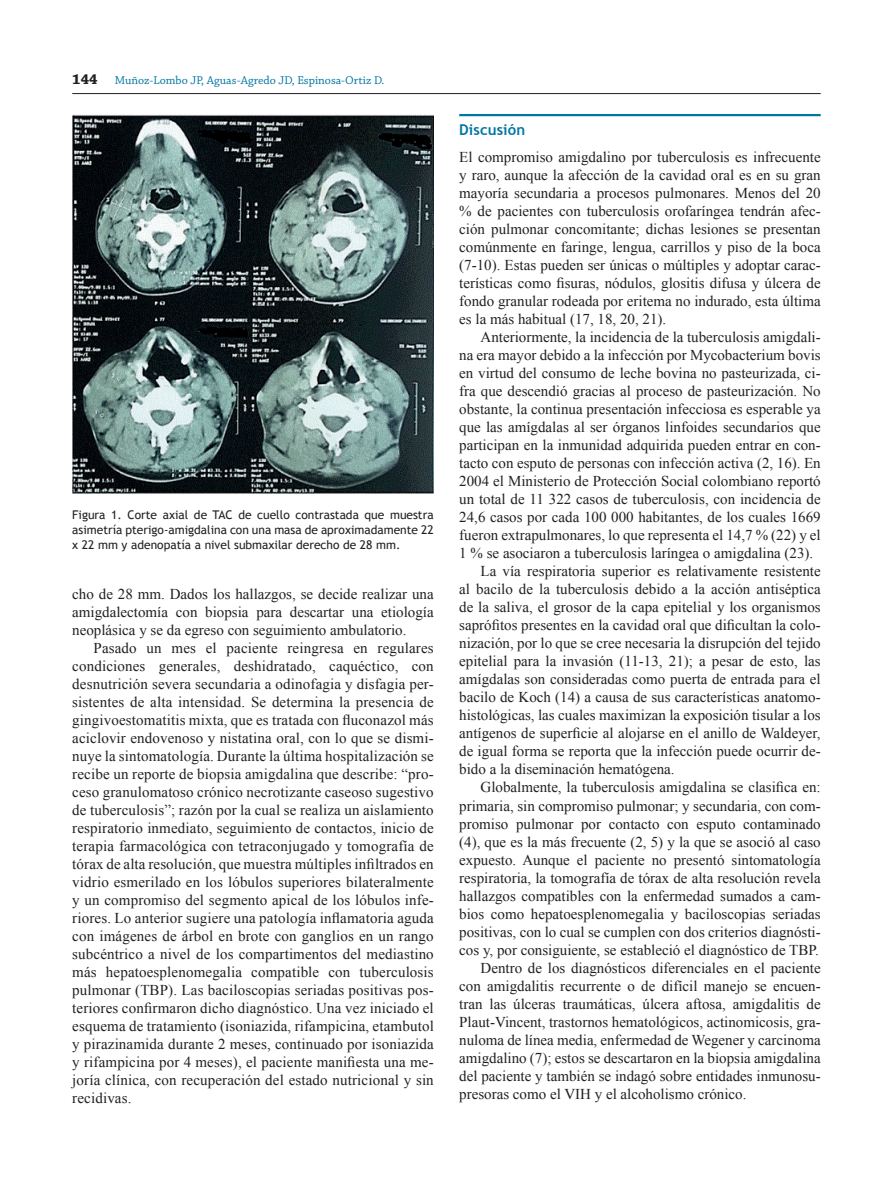
<style>
.page{position:relative;width:893px;height:1191px;background:#fff}
.page>*{position:absolute;margin:0;border:0;box-sizing:border-box;transform-origin:0 0}
.TEXTO_GENERAL{font:15px/18px "Times New Roman";color:#231f20;text-align:justify}
.TITULO_CON_LINEA{font:700 15px "Trebuchet MS";letter-spacing:.005em;color:#0076a3}
.FIGURA_XX{font:12px/15px "Trebuchet MS";color:#231f20;text-align:justify}
.t1{font:12px "Chaparral Pro";color:#0076a3}
.s1{font-weight:700;font-size:15px;color:#231f20}
</style>
<div class="page">
<hr style="left:72px;top:93px;width:749px;height:1px;background:#231f20">
<hr style="left:459px;top:114px;width:362px;height:2px;background:#0076a3">
<img style="left:72px;top:115px;width:362px;height:378px">
<p class="t1" style="left:72px;top:74px;width:313px"><span class="s1">144</span> Muñoz-Lombo JP, Aguas-Agredo JD, Espinosa-Ortiz D.</p>
<p class="FIGURA_XX" style="left:72px;top:507px;width:363px">Figura 1. Corte axial de TAC de cuello contrastada que muestra asimetría pterigo-amigdalina con una masa de aproximadamente 22 x 22 mm y adenopatía a nivel submaxilar derecho de 28 mm.</p>
<p class="TEXTO_GENERAL" style="left:72px;top:584px;width:363px">cho de 28 mm. Dados los hallazgos, se decide realizar una amigdalectomía con biopsia para descartar una etiología neoplásica y se da egreso con seguimiento ambulatorio.</p>
<p class="TEXTO_GENERAL" style="left:72px;top:638px;width:363px;text-indent:21px">Pasado un mes el paciente reingresa en regulares condiciones generales, deshidratado, caquéctico, con desnutrición severa secundaria a odinofagia y disfagia per&shy;sistentes de alta intensidad. Se determina la presencia de gingivoestomatitis mixta, que es tratada con fluconazol más aciclovir endovenoso y nistatina oral, con lo que se dismi&shy;nuye la sintomatología. Durante la última hospitalización se recibe un reporte de biopsia amigdalina que describe: “pro&shy;ceso granulomatoso crónico necrotizante caseoso sugestivo de tuberculosis”; razón por la cual se realiza un aislamiento respiratorio inmediato, seguimiento de contactos, inicio de terapia farmacológica con tetraconjugado y tomografía de tórax de alta resolución, que muestra múltiples infiltrados en vidrio esmerilado en los lóbulos superiores bilateralmente y un compromiso del segmento apical de los lóbulos infe&shy;riores. Lo anterior sugiere una patología inflamatoria aguda con imágenes de árbol en brote con ganglios en un rango subcéntrico a nivel de los compartimentos del mediastino más hepatoesplenomegalia compatible con tuberculosis pulmonar (TBP). Las baciloscopias seriadas positivas pos&shy;teriores confirmaron dicho diagnóstico. Una vez iniciado el esquema de tratamiento (isoniazida, rifampicina, etambutol y pirazinamida durante 2 meses, continuado por isoniazida y rifampicina por 4 meses), el paciente manifiesta una me&shy;joría clínica, con recuperación del estado nutricional y sin recidivas.</p>
<p class="TITULO_CON_LINEA" style="left:459px;top:120px;width:68px">Discusión</p>
<p class="TEXTO_GENERAL" style="left:459px;top:148px;width:363px">El compromiso amigdalino por tuberculosis es infrecuente y raro, aunque la afección de la cavidad oral es en su gran mayoría secundaria a procesos pulmonares. Menos del 20 % de pacientes con tuberculosis orofaríngea tendrán afec&shy;ción pulmonar concomitante; dichas lesiones se presentan comúnmente en faringe, lengua, carrillos y piso de la boca (7-10). Estas pueden ser únicas o múltiples y adoptar carac&shy;terísticas como fisuras, nódulos, glositis difusa y úlcera de fondo granular rodeada por eritema no indurado, esta última es la más habitual (17, 18, 20, 21).</p>
<p class="TEXTO_GENERAL" style="left:459px;top:328px;width:363px;text-indent:21px">Anteriormente, la incidencia de la tuberculosis amigdali&shy;na era mayor debido a la infección por Mycobacterium bovis en virtud del consumo de leche bovina no pasteurizada, ci&shy;fra que descendió gracias al proceso de pasteurización. No obstante, la continua presentación infecciosa es esperable ya que las amígdalas al ser órganos linfoides secundarios que participan en la inmunidad adquirida pueden entrar en con&shy;tacto con esputo de personas con infección activa (2, 16). En 2004 el Ministerio de Protección Social colombiano reportó un total de 11 322 casos de tuberculosis, con incidencia de 24,6 casos por cada 100 000 habitantes, de los cuales 1669 fueron extrapulmonares, lo que representa el 14,7 % (22) y el 1 % se asociaron a tuberculosis laríngea o amigdalina (23).</p>
<p class="TEXTO_GENERAL" style="left:459px;top:562px;width:363px;text-indent:21px">La vía respiratoria superior es relativamente resistente al bacilo de la tuberculosis debido a la acción antiséptica de la saliva, el grosor de la capa epitelial y los organismos saprófitos presentes en la cavidad oral que dificultan la colo&shy;nización, por lo que se cree necesaria la disrupción del tejido epitelial para la invasión (11-13, 21); a pesar de esto, las amígdalas son consideradas como puerta de entrada para el bacilo de Koch (14) a causa de sus características anatomo&shy;histológicas, las cuales maximizan la exposición tisular a los antígenos de superficie al alojarse en el anillo de Waldeyer, de igual forma se reporta que la infección puede ocurrir de&shy;bido a la diseminación hematógena.</p>
<p class="TEXTO_GENERAL" style="left:459px;top:778px;width:363px;text-indent:21px">Globalmente, la tuberculosis amigdalina se clasifica en: primaria, sin compromiso pulmonar; y secundaria, con com&shy;promiso pulmonar por contacto con esputo contaminado (4), que es la más frecuente (2, 5) y la que se asoció al caso expuesto. Aunque el paciente no presentó sintomatología respiratoria, la tomografía de tórax de alta resolución revela hallazgos compatibles con la enfermedad sumados a cam&shy;bios como hepatoesplenomegalia y baciloscopias seriadas positivas, con lo cual se cumplen con dos criterios diagnósti&shy;cos y, por consiguiente, se estableció el diagnóstico de TBP.</p>
<p class="TEXTO_GENERAL" style="left:459px;top:958px;width:363px;text-indent:21px">Dentro de los diagnósticos diferenciales en el paciente con amigdalitis recurrente o de difícil manejo se encuen&shy;tran las úlceras traumáticas, úlcera aftosa, amigdalitis de Plaut-Vincent, trastornos hematológicos, actinomicosis, gra&shy;nuloma de línea media, enfermedad de Wegener y carcinoma amigdalino (7); estos se descartaron en la biopsia amigdalina del paciente y también se indagó sobre entidades inmunosu&shy;presoras como el VIH y el alcoholismo crónico.</p>
</div>
